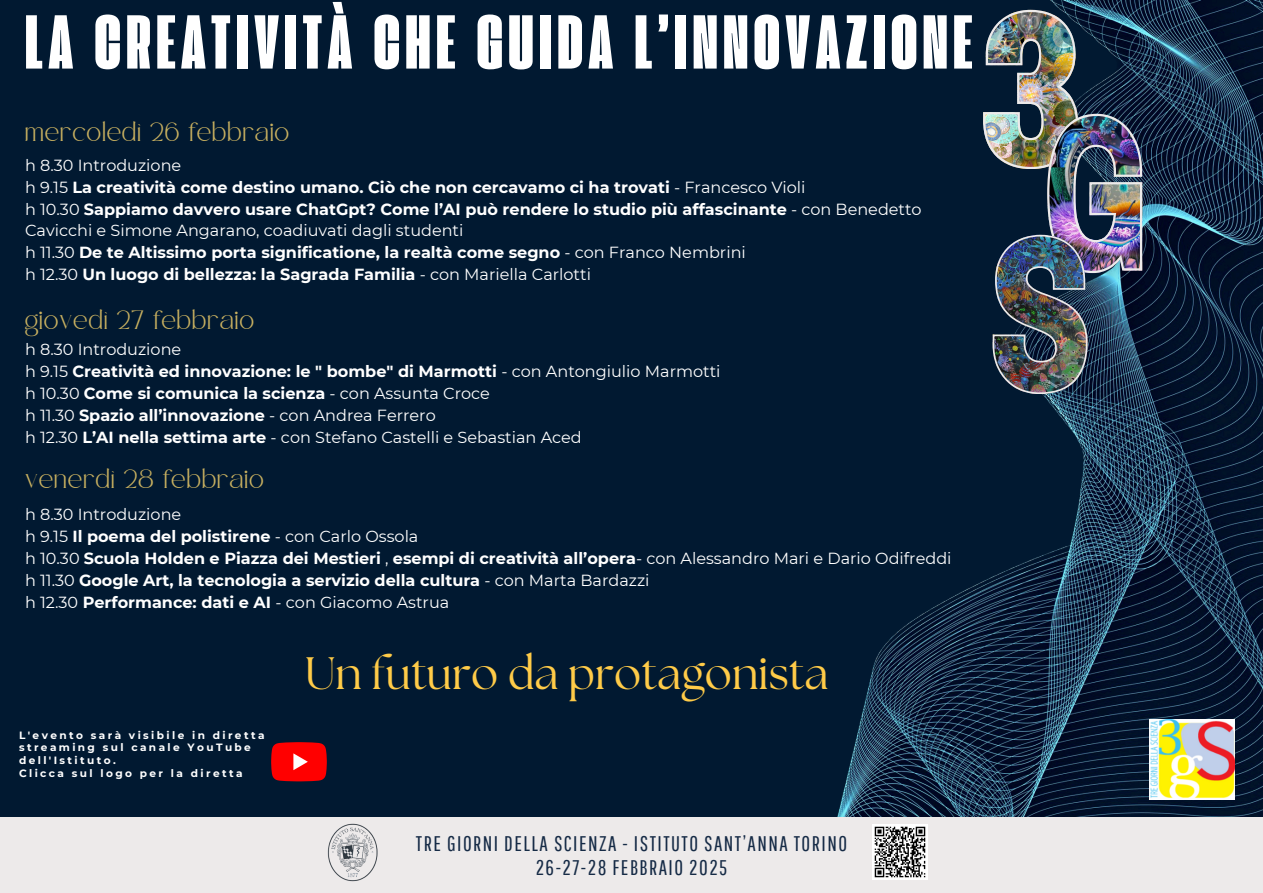
<style>
.page{position:relative;width:1263px;height:893px;background:#011931}
.page>*{position:absolute;margin:0;border:0;box-sizing:border-box;transform-origin:0 0}
.t1{font:80.25px "Extenda 40 Hecto";letter-spacing:.07em;color:#fff}
.t2{font:45.3px "The Seasons";color:#ffcb48}
.t3{font:21.15px/23.9px "Pathway Gothic One";letter-spacing:.07em;color:#162b46;text-align:center}
.t4{font:700 16.05px/21.9px "Montserrat";color:#fff}
.t5{font:16.05px/21.9px "Montserrat";color:#fff}
.t6{font:12.98px "Safira March";letter-spacing:.09em;color:#c8b060}
.t7{font:700 10.57px/12.6px "Montserrat";letter-spacing:.23em;color:#fff}
.s1{font-weight:400}
.s2{font-weight:700}
</style>
<div class="page">
<img style="left:837px;top:0;width:426px;height:817px">
<div style="left:0;top:817px;width:1263px;height:76px;background:#edeaea"></div>
<img style="left:327px;top:823px;width:51px;height:59px">
<img style="left:983px;top:10px;width:159px;height:384px">
<svg style="left:271px;top:742px;width:56px;height:39px;background:#ee0f11"></svg>
<img style="left:872px;top:825px;width:55px;height:54px">
<img style="left:1149px;top:719px;width:85px;height:80px">
<p class="t1" style="left:25px;top:6px;width:949px">LA CREATIVITÀ CHE GUIDA L’INNOVAZIONE</p>
<h4 class="t6" style="left:25px;top:129px;width:266px">mercoledì 26 febbraio</h4>
<h4 class="t4" style="left:25px;top:154px;width:898px"><span class="s1">h 8.30 Introduzione<br>h 9.15</span> La creatività come destino umano. Ciò che non cercavamo ci ha trovati <span class="s1">- Francesco Violi<br>h 10.30</span> Sappiamo davvero usare ChatGpt? Come l’AI può rendere lo studio più affascinante <span class="s1">- con Benedetto Cavicchi e Simone Angarano, coadiuvati dagli studenti<br>h 11.30</span> De te Altissimo porta significatione, la realtà come segno <span class="s1">- con Franco Nembrini<br>h 12.30</span> Un luogo di bellezza: la Sagrada Familia <span class="s1">- con Mariella Carlotti</span></h4>
<h4 class="t6" style="left:25px;top:317px;width:230px">giovedì 27 febbraio</h4>
<h2 class="t5" style="left:25px;top:338px;width:697px">h 8.30 Introduzione<br>h 9.15 <span class="s2">Creatività ed innovazione: le " bombe" di Marmotti</span> - con Antongiulio Marmotti h 10.30 <span class="s2">Come si comunica la scienza</span> - con Assunta Croce<br>h 11.30 <span class="s2">Spazio all’innovazione</span> - con Andrea Ferrero<br>h 12.30 <span class="s2">L’AI nella settima arte</span> - con Stefano Castelli e Sebastian Aced</h2>
<p class="t6" style="left:25px;top:476px;width:240px">venerdì 28 febbraio</p>
<p class="t4" style="left:25px;top:503px;width:928px"><span class="s1">h 8.30 Introduzione<br>h 9.15</span> Il poema del polistirene <span class="s1">- con Carlo Ossola<br>h 10.30</span> Scuola Holden e Piazza dei Mestieri <span class="s1">,</span> esempi di creatività all’opera<span class="s1">- con Alessandro Mari e Dario Odifreddi h 11.30</span> Google Art, la tecnologia a servizio della cultura <span class="s1">- con Marta Bardazzi<br>h 12.30</span> Performance: dati e AI <span class="s1">- con Giacomo Astrua</span></p>
<p class="t7" style="left:19px;top:728px;width:247px">L'evento sarà visibile in diretta streaming sul canale YouTube dell'Istituto.</p>
<p class="t7" style="left:19px;top:766px;width:225px">Clicca sul logo per la diretta</p>
<p class="t2" style="left:305px;top:653px;width:525px">Un futuro da protagonista</p>
<p class="t3" style="left:416px;top:830px;width:433px">TRE GIORNI DELLA SCIENZA - ISTITUTO SANT’ANNA TORINO<br>26-27-28 FEBBRAIO 2025</p>
</div>
